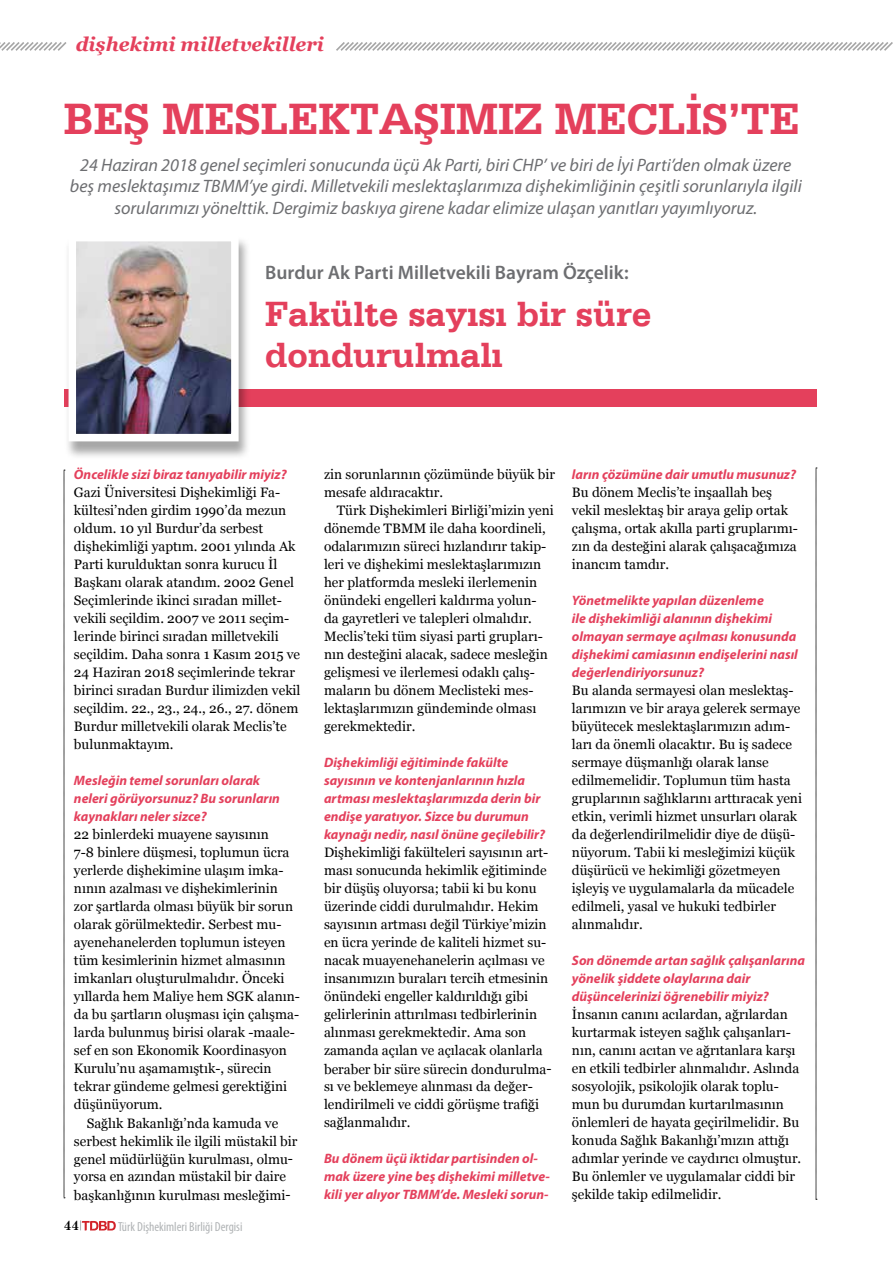
<style>
.page{position:relative;width:893px;height:1263px;background:#fff}
.page>*{position:absolute;margin:0;border:0;box-sizing:border-box;transform-origin:0 0}
.t1{font:700 46.2px "Serifa BT";color:#e4405c}
.t2{font:700 36.9px/40.7px "Serifa BT";color:#e4405c}
.t3{font:600 19.5px "Myriad Pro";color:#6d6e71}
.t4{font:italic 700 19.5px "Georgia";letter-spacing:-.005em;color:#e4405c}
.t5{font:italic 18px/21.6px "Myriad Pro";color:#6d6e71;text-align:center}
.t6{font:13.65px/18px "Georgia";color:#000}
.t7{font:italic 700 13.65px/18px "Myriad Pro";color:#e4405c}
.t8{font:700 13.5px "Century Schoolbook";color:#000}
.t9{font:condensed 13.05px "Myriad Pro";color:#b1b4b6}
</style>
<div class="page">
<div style="left:64px;top:390px;width:752px;height:17px;background:#e4405c"></div>
<svg style="left:64px;top:470px;width:1px;height:728px"></svg>
<svg style="left:816px;top:468px;width:1px;height:732px"></svg>
<svg style="left:0;top:42px;width:67px;height:9px"></svg>
<svg style="left:336px;top:42px;width:557px;height:9px"></svg>
<svg style="left:80px;top:1220px;width:36px;height:10px"></svg>
<div style="left:65px;top:236px;width:186px;height:224px;background:#000;opacity:.35"></div>
<img style="left:78px;top:243px;width:152px;height:189px">
<div style="left:69px;top:234px;width:170px;height:207px;border:8px solid #fff"></div>
<h3 class="t4" style="left:76px;top:33px;width:250px">dişhekimi milletvekilleri</h3>
<h1 class="t1" style="left:64px;top:90px;width:737px">BEŞ MESLEKTAŞIMIZ MECLİS’TE</h1>
<p class="t5" style="left:70px;top:154px;width:733px">24 Haziran 2018 genel seçimleri sonucunda üçü Ak Parti, biri CHP’ ve biri de İyi Parti’den olmak üzere beş meslektaşımız TBMM’ye girdi. Milletvekili meslektaşlarımıza dişhekimliğinin çeşitli sorunlarıyla ilgili sorularımızı yönelttik. Dergimiz baskıya girene kadar elimize ulaşan yanıtları yayımlıyoruz.</p>
<h3 class="t3" style="left:265px;top:260px;width:365px">Burdur Ak Parti Milletvekili Bayram Özçelik:</h3>
<h2 class="t2" style="left:265px;top:293px;width:388px">Fakülte sayısı bir süre dondurulmalı</h2>
<p class="t7" style="left:74px;top:465px;width:214px">Öncelikle sizi biraz tanıyabilir miyiz?</p>
<p class="t6" style="left:74px;top:484px;width:228px">Gazi Üniversitesi Dişhekimliği Fa&shy;kültesi’nden girdim 1990’da mezun oldum. 10 yıl Burdur’da serbest dişhekimliği yaptım. 2001 yılında Ak Parti kurulduktan sonra kurucu İl Başkanı olarak atandım. 2002 Genel Seçimlerinde ikinci sıradan millet&shy;vekili seçildim. 2007 ve 2011 seçim&shy;lerinde birinci sıradan milletvekili seçildim. Daha sonra 1 Kasım 2015 ve 24 Haziran 2018 seçimlerinde tekrar birinci sıradan Burdur ilimizden vekil seçildim. 22., 23., 24., 26., 27. dönem Burdur milletvekili olarak Meclis’te bulunmaktayım.</p>
<p class="t7" style="left:74px;top:771px;width:207px">Mesleğin temel sorunları olarak neleri görüyorsunuz? Bu sorunların kaynakları neler sizce?</p>
<p class="t6" style="left:74px;top:826px;width:196px">22 binlerdeki muayene sayısının</p>
<p class="t6" style="left:74px;top:844px;width:217px">7-8 binlere düşmesi, toplumun ücra</p>
<p class="t6" style="left:74px;top:862px;width:211px">yerlerde dişhekimine ulaşım imka-</p>
<p class="t6" style="left:74px;top:880px;width:205px">nının azalması ve dişhekimlerinin</p>
<p class="t6" style="left:74px;top:898px;width:221px">zor şartlarda olması büyük bir sorun</p>
<p class="t6" style="left:74px;top:916px;width:209px">olarak görülmektedir. Serbest mu-</p>
<p class="t6" style="left:74px;top:934px;width:213px">ayenehanelerden toplumun isteyen</p>
<p class="t6" style="left:74px;top:952px;width:213px">tüm kesimlerinin hizmet almasının</p>
<p class="t6" style="left:74px;top:970px;width:212px">imkanları oluşturulmalıdır. Önceki</p>
<p class="t6" style="left:74px;top:988px;width:227px">yıllarda hem Maliye hem SGK alanın-</p>
<p class="t6" style="left:74px;top:1006px;width:227px">da bu şartların oluşması için çalışma-</p>
<p class="t6" style="left:74px;top:1024px;width:222px">larda bulunmuş birisi olarak -maale-</p>
<p class="t6" style="left:74px;top:1042px;width:215px">sef en son Ekonomik Koordinasyon</p>
<p class="t6" style="left:74px;top:1060px;width:199px">Kurulu’nu aşamamıştık-, sürecin</p>
<p class="t6" style="left:74px;top:1078px;width:215px">tekrar gündeme gelmesi gerektiğini</p>
<p class="t6" style="left:74px;top:1096px;width:90px">düşünüyorum.</p>
<p class="t6" style="left:87px;top:1114px;width:193px">Sağlık Bakanlığı’nda kamuda ve</p>
<p class="t6" style="left:74px;top:1132px;width:225px">serbest hekimlik ile ilgili müstakil bir</p>
<p class="t6" style="left:74px;top:1150px;width:221px">genel müdürlüğün kurulması, olmu-</p>
<p class="t6" style="left:74px;top:1168px;width:214px">yorsa en azından müstakil bir daire</p>
<p class="t6" style="left:74px;top:1186px;width:218px">başkanlığının kurulması mesleğimi-</p>
<p class="t8" style="left:64px;top:1215px;width:17px">44</p>
<p class="t9" style="left:118px;top:1218px;width:126px">Türk Dişhekimleri Birliği Dergisi</p>
<p class="t6" style="left:324px;top:466px;width:233px">zin sorunlarının çözümünde büyük bir mesafe aldıracaktır.</p>
<p class="t6" style="left:324px;top:502px;width:231px;text-indent:13px">Türk Dişhekimleri Birliği’mizin yeni dönemde TBMM ile daha koordineli, odalarımızın süreci hızlandırır takip&shy;leri ve dişhekimi meslektaşlarımızın her platformda mesleki ilerlemenin önündeki engelleri kaldırma yolun&shy;da gayretleri ve talepleri olmalıdır.<br>Meclis’teki tüm siyasi parti grupları&shy;nın desteğini alacak, sadece mesleğin gelişmesi ve ilerlemesi odaklı çalış&shy;maların bu dönem Meclisteki mes&shy;lektaşlarımızın gündeminde olması gerekmektedir.</p>
<p class="t7" style="left:324px;top:753px;width:223px">Dişhekimliği eğitiminde fakülte sayısının ve kontenjanlarının hızla artması meslektaşlarımızda derin bir endişe yaratıyor. Sizce bu durumun kaynağı nedir, nasıl önüne geçilebilir?</p>
<p class="t6" style="left:324px;top:844px;width:229px">Dişhekimliği fakülteleri sayısının art&shy;ması sonucunda hekimlik eğitiminde bir düşüş oluyorsa; tabii ki bu konu üzerinde ciddi durulmalıdır. Hekim sayısının artması değil Türkiye’mizin en ücra yerinde de kaliteli hizmet su&shy;nacak muayenehanelerin açılması ve insanımızın buraları tercih etmesinin önündeki engeller kaldırıldığı gibi gelirlerinin attırılması tedbirlerinin alınması gerekmektedir. Ama son zamanda açılan ve açılacak olanlarla beraber bir süre sürecin dondurulma&shy;sı ve beklemeye alınması da değer&shy;lendirilmeli ve ciddi görüşme trafiği sağlanmalıdır.</p>
<p class="t7" style="left:324px;top:1149px;width:227px">Bu dönem üçü iktidar partisinden ol&shy;mak üzere yine beş dişhekimi milletve&shy;kili yer alıyor TBMM’de. Mesleki sorun-</p>
<p class="t7" style="left:572px;top:465px;width:226px">ların çözümüne dair umutlu musunuz?</p>
<p class="t6" style="left:572px;top:483px;width:228px">Bu dönem Meclis’te inşaallah beş vekil meslektaş bir araya gelip ortak çalışma, ortak akılla parti gruplarımı&shy;zın da desteğini alarak çalışacağımıza inancım tamdır.</p>
<p class="t7" style="left:572px;top:591px;width:227px">Yönetmelikte yapılan düzenleme<br>ile dişhekimliği alanının dişhekimi olmayan sermaye açılması konusunda dişhekimi camiasının endişelerini nasıl değerlendiriyorsunuz?</p>
<p class="t6" style="left:572px;top:681px;width:232px">Bu alanda sermayesi olan meslektaş&shy;larımızın ve bir araya gelerek sermaye büyütecek meslektaşlarımızın adım&shy;ları da önemli olacaktır. Bu iş sadece sermaye düşmanlığı olarak lanse edilmemelidir. Toplumun tüm hasta gruplarının sağlıklarını arttıracak yeni etkin, verimli hizmet unsurları olarak da değerlendirilmelidir diye de düşü&shy;nüyorum. Tabii ki mesleğimizi küçük düşürücü ve hekimliği gözetmeyen işleyiş ve uygulamalarla da mücadele edilmeli, yasal ve hukuki tedbirler alınmalıdır.</p>
<p class="t7" style="left:572px;top:951px;width:235px">Son dönemde artan sağlık çalışanlarına yönelik şiddete olaylarına dair düşüncelerinizi öğrenebilir miyiz?</p>
<p class="t6" style="left:572px;top:1005px;width:231px">İnsanın canını acılardan, ağrılardan kurtarmak isteyen sağlık çalışanları&shy;nın, canını acıtan ve ağrıtanlara karşı en etkili tedbirler alınmalıdır. Aslında sosyolojik, psikolojik olarak toplu&shy;mun bu durumdan kurtarılmasının önlemleri de hayata geçirilmelidir. Bu konuda Sağlık Bakanlığı’mızın attığı adımlar yerinde ve caydırıcı olmuştur.<br>Bu önlemler ve uygulamalar ciddi bir şekilde takip edilmelidir.</p>
</div>
